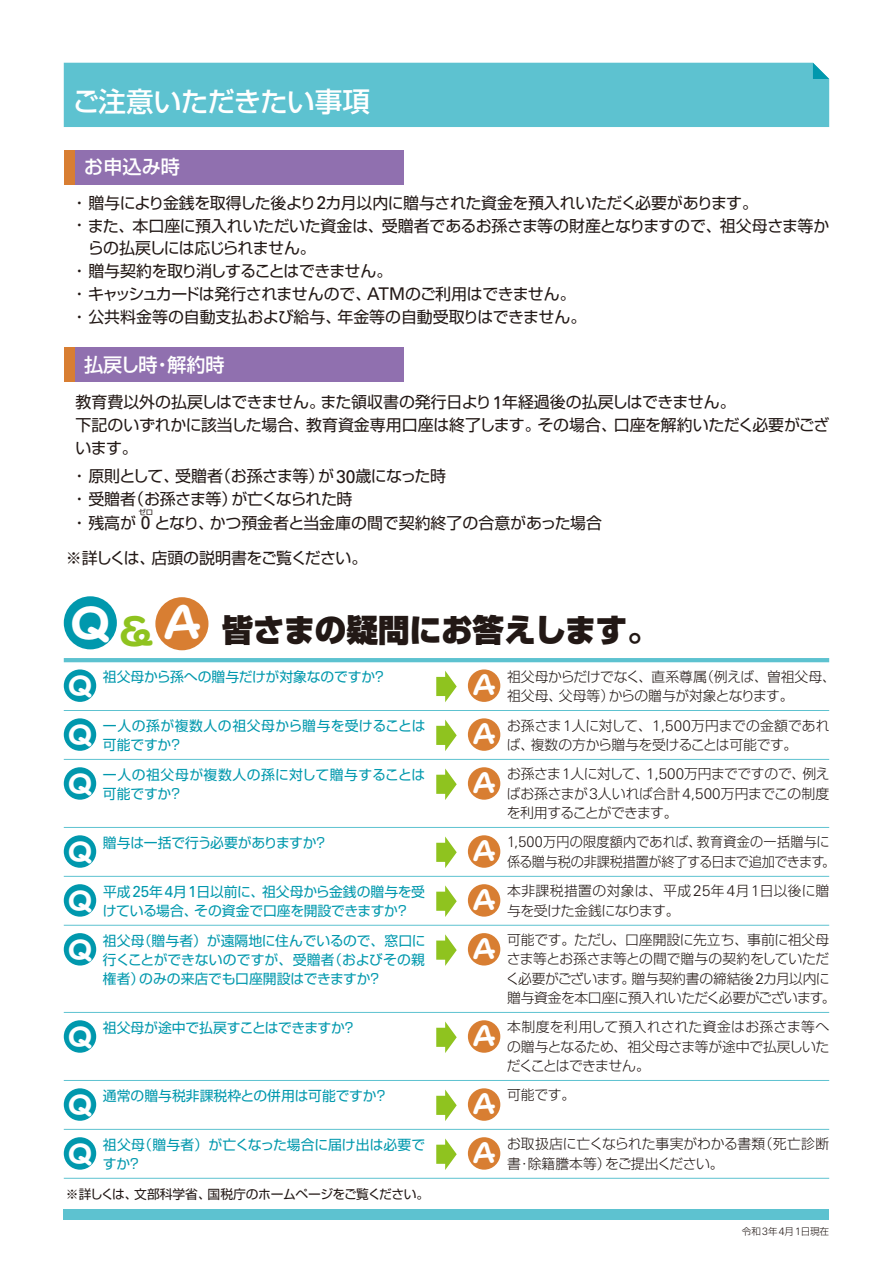
<style>
.page{position:relative;width:893px;height:1263px;background:#fff}
.page>*{position:absolute;margin:0;border:0;box-sizing:border-box;transform-origin:0 0}
.t1{font:900 31.5px "Shin Go Pro";letter-spacing:-.005em;color:#221815}
.t2{font:29.7px "Pop Joy CID B";color:#fff}
.t3{font:500 27.6px "Shin Go Pro";letter-spacing:-.02em;color:#fff}
.t4{font:500 19.2px "Shin Go Pro";color:#fff}
.t5{font:15.9px/22.8px "Shin Go Pro";letter-spacing:-.025em;color:#221815}
.t6{font:15.9px "Shin Go Pro";letter-spacing:-.045em;color:#221815}
.t7{font:15.9px "Shin Go Pro";letter-spacing:-.005em;color:#221815}
.t8{font:15.9px "Shin Go Pro";letter-spacing:-.05em;color:#221815}
.t9{font:300 13.8px/19.2px "Shin Go Pro";letter-spacing:-.02em;color:#221815}
.t10{font:13.8px/19.2px "Shin Go Pro";letter-spacing:-.005em;color:#0098ad}
.t11{font:300 13.8px/19.2px "Shin Go Pro";letter-spacing:-.02em;color:#221815;scale:.95 1}
.t12{font:300 13.8px/19.2px "Shin Go Pro";color:#221815}
.t13{font:13.8px/19.2px "Shin Go Pro";letter-spacing:.035em;color:#0098ad}
.t14{font:13.8px/19.2px "Shin Go Pro";letter-spacing:.03em;color:#0098ad}
.t15{font:12.75px "Shin Go Pro";letter-spacing:-.03em;color:#221815}
.t16{font:300 9.6px "Shin Go Pro";color:#221815}
.t17{font:7.5px "Shin Go Pro";color:#221815}
.s1{font-family:"Zurich BT";font-size:18.3px}
.s2{font-family:"Zurich BT";font-size:17.55px}
.s3{font-family:"Pop Joy CID B";font-weight:400;font-size:48.6px;color:#fff}
.s4{font-family:"Pop Joy CID B";font-weight:400;font-size:42.6px;color:#8fc31f}
.s5{font-family:"Zurich BT";font-size:15.15px}
.s6{font-family:"Zurich BT";font-size:15.75px}
.s7{font-family:"Zurich BT";font-size:10.5px}
</style>
<div class="page">
<hr style="left:64px;top:759px;width:765px;height:1px;background:#5dc2d0">
<hr style="left:64px;top:710px;width:765px;height:1px;background:#5dc2d0">
<hr style="left:64px;top:827px;width:765px;height:1px;background:#5dc2d0">
<hr style="left:64px;top:876px;width:765px;height:1px;background:#5dc2d0">
<hr style="left:64px;top:925px;width:765px;height:1px;background:#5dc2d0">
<hr style="left:64px;top:1012px;width:765px;height:1px;background:#5dc2d0">
<hr style="left:64px;top:1080px;width:765px;height:1px;background:#5dc2d0">
<hr style="left:64px;top:1129px;width:765px;height:1px;background:#5dc2d0">
<hr style="left:64px;top:1178px;width:765px;height:1px;background:#5dc2d0">
<div style="left:64px;top:718px;width:32px;height:33px;background:#0098ad;border-radius:50%"></div>
<div style="left:468px;top:718px;width:32px;height:33px;background:#d87e32;border-radius:50%"></div>
<div style="left:64px;top:669px;width:32px;height:33px;background:#0098ad;border-radius:50%"></div>
<div style="left:468px;top:669px;width:32px;height:33px;background:#d87e32;border-radius:50%"></div>
<div style="left:64px;top:767px;width:32px;height:33px;background:#0098ad;border-radius:50%"></div>
<div style="left:468px;top:767px;width:32px;height:33px;background:#d87e32;border-radius:50%"></div>
<div style="left:64px;top:835px;width:32px;height:33px;background:#0098ad;border-radius:50%"></div>
<div style="left:468px;top:835px;width:32px;height:33px;background:#d87e32;border-radius:50%"></div>
<div style="left:64px;top:884px;width:32px;height:33px;background:#0098ad;border-radius:50%"></div>
<div style="left:468px;top:884px;width:32px;height:33px;background:#d87e32;border-radius:50%"></div>
<div style="left:64px;top:933px;width:32px;height:32px;background:#0098ad;border-radius:50%"></div>
<div style="left:468px;top:933px;width:32px;height:32px;background:#d87e32;border-radius:50%"></div>
<div style="left:64px;top:1020px;width:32px;height:33px;background:#0098ad;border-radius:50%"></div>
<div style="left:468px;top:1020px;width:32px;height:33px;background:#d87e32;border-radius:50%"></div>
<div style="left:64px;top:1088px;width:32px;height:33px;background:#0098ad;border-radius:50%"></div>
<div style="left:468px;top:1088px;width:32px;height:33px;background:#d87e32;border-radius:50%"></div>
<div style="left:64px;top:1137px;width:32px;height:33px;background:#0098ad;border-radius:50%"></div>
<div style="left:468px;top:1137px;width:32px;height:33px;background:#d87e32;border-radius:50%"></div>
<div style="left:64px;top:150px;width:12px;height:34px;background:#d87e32"></div>
<div style="left:76px;top:150px;width:328px;height:34px;background:#9070af"></div>
<div style="left:64px;top:348px;width:12px;height:34px;background:#d87e32"></div>
<div style="left:76px;top:348px;width:328px;height:34px;background:#9070af"></div>
<div style="left:64px;top:63px;width:765px;height:64px;background:#5dc2d0"></div>
<svg style="left:813px;top:63px;width:16px;height:16px"></svg>
<div style="left:64px;top:596px;width:53px;height:53px;background:#0098ad;border-radius:50%"></div>
<div style="left:155px;top:597px;width:53px;height:53px;background:#d87e32;border-radius:50%"></div>
<hr style="left:64px;top:658px;width:765px;height:4px;background:#5dc2d0">
<svg style="left:436px;top:719px;width:21px;height:32px"></svg>
<svg style="left:436px;top:671px;width:21px;height:31px"></svg>
<svg style="left:436px;top:768px;width:21px;height:32px"></svg>
<svg style="left:436px;top:836px;width:21px;height:32px"></svg>
<svg style="left:436px;top:885px;width:21px;height:32px"></svg>
<svg style="left:436px;top:934px;width:21px;height:32px"></svg>
<svg style="left:436px;top:1021px;width:21px;height:32px"></svg>
<svg style="left:436px;top:1089px;width:21px;height:32px"></svg>
<svg style="left:436px;top:1138px;width:21px;height:32px"></svg>
<div style="left:64px;top:1209px;width:765px;height:10px;background:#5dc2d0"></div>
<h3 class="t3" style="left:73px;top:79px;width:299px">ご注意いただきたい事項</h3>
<h3 class="t4" style="left:84px;top:151px;width:97px">お申込み時</h3>
<p class="t5" style="left:72px;top:189px;width:688px">・贈与により金銭を取得した後より<span class="s1">2</span>カ月以内に贈与された資金を預入れいただく必要があります。</p>
<p class="t5" style="left:72px;top:212px;width:759px">・また、本口座に預入れいただいた資金は、受贈者であるお孫さま等の財産となりますので、祖父母さま等か</p>
<p class="t6" style="left:88px;top:235px;width:229px">らの払戻しには応じられません。</p>
<p class="t8" style="left:72px;top:258px;width:322px">・贈与契約を取り消しすることはできません。</p>
<p class="t5" style="left:72px;top:281px;width:506px">・キャッシュカードは発行されませんので、<span class="s2">ATM</span>のご利用はできません。</p>
<p class="t7" style="left:72px;top:304px;width:516px">・公共料金等の自動支払および給与、年金等の自動受取りはできません。</p>
<h3 class="t4" style="left:84px;top:349px;width:142px">払戻し時・解約時</h3>
<p class="t5" style="left:76px;top:389px;width:755px">教育費以外の払戻しはできません。また領収書の発行日より<span class="s1">1</span>年経過後の払戻しはできません。<br>下記のいずれかに該当した場合、教育資金専用口座は終了します。その場合、口座を解約いただく必要がございます。</p>
<p class="t5" style="left:72px;top:462px;width:532px;line-height:23.4px">・原則として、受贈者（お孫さま等）が<span class="s1">30</span>歳になった時<br>・受贈者（お孫さま等）が亡くなられた時<br>・残高が <span class="s1">0</span> となり、かつ預金者と当金庫の間で契約終了の合意があった場合</p>
<p class="t17" style="left:138px;top:506px;width:16px">ゼロ</p>
<p class="t6" style="left:66px;top:545px;width:303px">※詳しくは、店頭の説明書をご覧ください。</p>
<h1 class="t1" style="left:70px;top:605px;width:590px"><span class="s3">Q</span> <span class="s4">&amp;</span> <span class="s3">A</span> 皆さまの疑問にお答えします。</h1>
<p class="t10" style="left:103px;top:666px;width:285px">祖父母から孫への贈与だけが対象なのですか？</p>
<h2 class="t2" style="left:68px;top:667px;width:26px">Q</h2>
<h2 class="t2" style="left:474px;top:666px;width:23px">A</h2>
<p class="t9" style="left:507px;top:665px;width:330px">祖父母からだけでなく、直系尊属（例えば、曽祖父母、祖父母、父母等）からの贈与が対象となります。</p>
<p class="t14" style="left:103px;top:715px;width:324px">一人の孫が複数人の祖父母から贈与を受けることは可能ですか？</p>
<h2 class="t2" style="left:68px;top:716px;width:26px">Q</h2>
<h2 class="t2" style="left:474px;top:715px;width:23px">A</h2>
<p class="t9" style="left:507px;top:714px;width:324px">お孫さま<span class="s5">1</span>人に対して、<span class="s5">1,500</span>万円までの金額であれば、複数の方から贈与を受けることは可能です。</p>
<p class="t13" style="left:68px;top:764px;width:359px;text-indent:35px">一人の祖父母が複数人の孫に対して贈与することは<br><sup>Q</sup> 可能ですか？</p>
<h2 class="t2" style="left:474px;top:764px;width:23px">A</h2>
<p class="t9" style="left:507px;top:763px;width:324px;text-align:justify">お孫さま<span class="s5">1</span>人に対して、<span class="s5">1,500</span>万円までですので、例えばお孫さまが<span class="s5">3</span>人いれば合計<span class="s5">4,500</span>万円までこの制度を利用することができます。</p>
<p class="t10" style="left:103px;top:832px;width:226px">贈与は一括で行う必要がありますか？</p>
<h2 class="t2" style="left:68px;top:832px;width:26px">Q</h2>
<h2 class="t2" style="left:474px;top:832px;width:23px">A</h2>
<p class="t11" style="left:507px;top:831px;width:347px"><span class="s5">1,500</span>万円の限度額内であれば、教育資金の一括贈与に係る贈与税の非課税措置が終了する日まで追加できます。</p>
<p class="t10" style="left:68px;top:880px;width:359px;text-indent:35px">平成<span class="s6">25</span>年<span class="s6">4</span>月<span class="s6">1</span>日以前に、祖父母から金銭の贈与を受<br><sup>Q</sup> けている場合、その資金で口座を開設できますか？</p>
<h2 class="t2" style="left:474px;top:880px;width:23px">A</h2>
<p class="t12" style="left:507px;top:880px;width:324px">本非課税措置の対象は、平成<span class="s5">25</span>年<span class="s5">4</span>月<span class="s5">1</span>日以後に贈与を受けた金銭になります。</p>
<p class="t10" style="left:103px;top:929px;width:324px;text-align:justify">祖父母（贈与者）が遠隔地に住んでいるので、窓口に行くことができないのですが、受贈者（およびその親権者）のみの来店でも口座開設はできますか？</p>
<h2 class="t2" style="left:68px;top:930px;width:26px">Q</h2>
<h2 class="t2" style="left:474px;top:929px;width:23px">A</h2>
<p class="t9" style="left:506px;top:929px;width:331px">可能です。ただし、口座開設に先立ち、事前に祖父母さま等とお孫さま等との間で贈与の契約をしていただく必要がございます。贈与契約書の締結後<span class="s5">2</span>カ月以内に贈与資金を本口座に預入れいただく必要がございます。</p>
<p class="t9" style="left:507px;top:1016px;width:324px;text-align:justify">本制度を利用して預入れされた資金はお孫さま等への贈与となるため、祖父母さま等が途中で払戻しいただくことはできません。</p>
<p class="t10" style="left:103px;top:1017px;width:255px">祖父母が途中で払戻すことはできますか？</p>
<h2 class="t2" style="left:68px;top:1017px;width:26px">Q</h2>
<h2 class="t2" style="left:474px;top:1017px;width:23px">A</h2>
<p class="t10" style="left:103px;top:1085px;width:286px">通常の贈与税非課税枠との併用は可能ですか？</p>
<p class="t9" style="left:507px;top:1084px;width:70px">可能です。</p>
<h2 class="t2" style="left:68px;top:1085px;width:26px">Q</h2>
<h2 class="t2" style="left:474px;top:1085px;width:23px">A</h2>
<p class="t10" style="left:68px;top:1133px;width:359px;text-indent:35px">祖父母（贈与者）が亡くなった場合に届け出は必要で<br><sup>Q</sup> すか？</p>
<h2 class="t2" style="left:474px;top:1133px;width:23px">A</h2>
<p class="t15" style="left:66px;top:1184px;width:365px">※詳しくは、文部科学省、国税庁のホームページをご覧ください。</p>
<p class="t9" style="left:507px;top:1133px;width:324px">お取扱店に亡くなられた事実がわかる書類（死亡診断書・除籍謄本等）をご提出ください。</p>
<p class="t16" style="left:742px;top:1223px;width:89px">令和<span class="s7">3</span>年<span class="s7">4</span>月<span class="s7">1</span>日現在</p>
</div>
